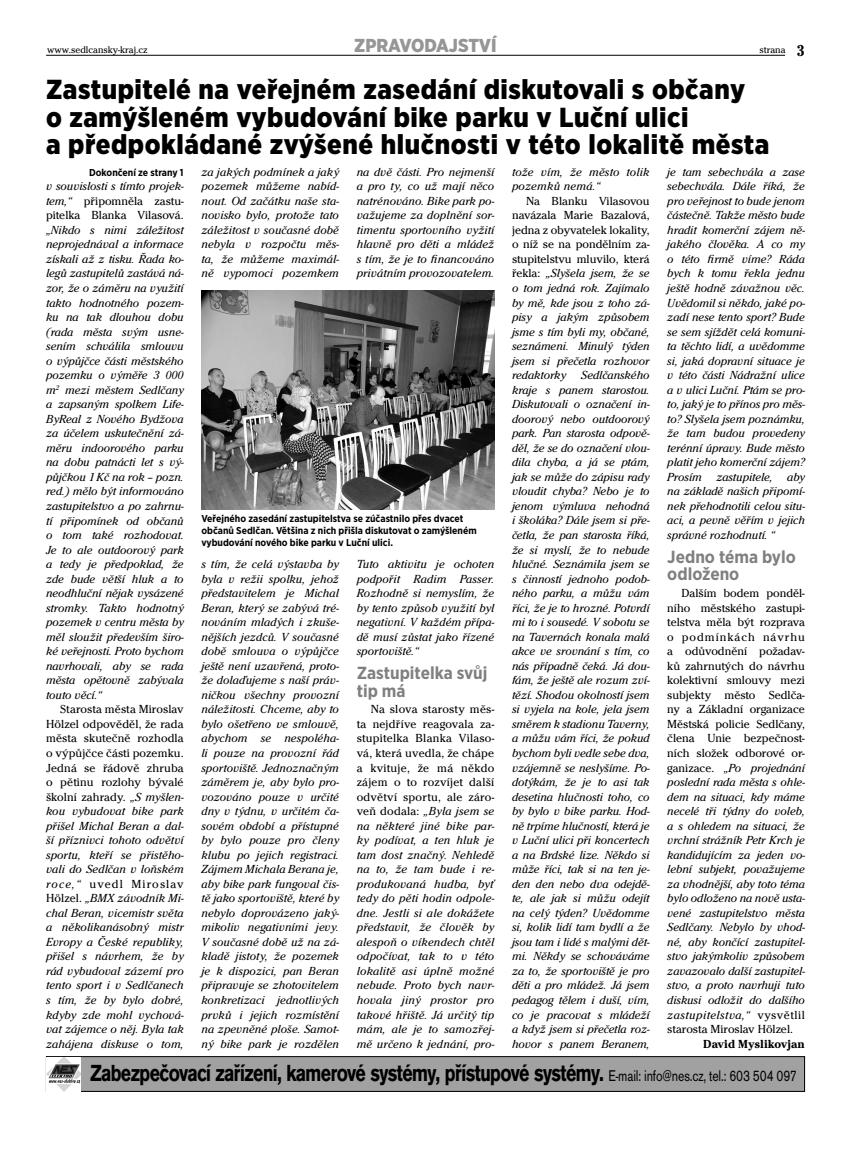
<style>
.page{position:relative;width:851px;height:1152px;background:#fff}
.page>*{position:absolute;margin:0;border:0;box-sizing:border-box;transform-origin:0 0}
.t1{font:900 condensed 27.5px/27.5px "Gotham CE";letter-spacing:.02em;color:#000}
.t2{font:700 24.25px "Accius TEE";letter-spacing:-.03em;color:#000;scale:.78 1}
.t3{font:900 condensed 18.75px "Gotham CE";color:#969696}
.t4{font:700 condensed 17.5px/17.5px "Gotham CE";color:#808080}
.t5{font:italic 12.12px/14.5px "Cheltenham Itc TOT";letter-spacing:.01em;color:#000;text-align:justify}
.t6{font:12.12px/14.5px "Cheltenham Itc TOT";color:#000;text-align:justify}
.t7{font:700 12.12px "Cheltenham Itc TOT";color:#000}
.t8{font:700 condensed 10px/12px "Gotham CE";color:#000}
.t9{font:10px "Cheltenham Itc TOT";color:#000}
.s1{font-weight:700;font-stretch:condensed;font-size:16.25px}
.s2{font-style:normal}
.s3{font-style:italic}
.s4{font-weight:400;font-size:16.12px}
</style>
<div class="page">
<hr style="left:46px;top:55px;width:739px;height:1px;background:#000">
<div style="left:46px;top:1056px;width:758px;height:35px;background:#a1a1a1"></div>
<div style="left:46px;top:1056px;width:758px;height:35px;border:1px solid #000"></div>
<img style="left:47px;top:1057px;width:34px;height:34px">
<img style="left:201px;top:290px;width:293px;height:220px">
<p class="t9" style="left:47px;top:46px;width:102px">www.sedlcansky-kraj.cz</p>
<h3 class="t3" style="left:354px;top:39px;width:144px">ZPRAVODAJSTVÍ</h3>
<p class="t9" style="left:759px;top:46px;width:47px">strana <span class="s1">3</span></p>
<h1 class="t1" style="left:46px;top:78px;width:724px">Zastupitelé na veřejném zasedání diskutovali s občany<br>o zamýšleném vybudování bike parku v Luční ulici<br>a předpokládané zvýšené hlučnosti v této lokalitě města</h1>
<p class="t5" style="left:201px;top:166px;width:139px">za jakých podmínek a jaký pozemek můžeme nabíd&shy;nout. Od začátku naše sta&shy;novisko bylo, protože tato záležitost v současné době nebyla v rozpočtu měs&shy;ta, že můžeme maximál&shy;ně vypomoci pozemkem</p>
<p class="t5" style="left:667px;top:166px;width:139px">je tam sebechvála a zase sebechvála. Dále říká, že pro veřejnost to bude jenom částečně. Takže město bude hradit komerční zájem ně&shy;jakého člověka. A co my o této firmě víme? Ráda bych k tomu řekla jednu ještě hodně závažnou věc.<br>Uvědomil si někdo, jaké po&shy;zadí nese tento sport? Bude se sem sjíždět celá komuni&shy;ta těchto lidí, a uvědomme si, jaká dopravní situace je v této části Nádražní ulice a v ulici Luční. Ptám se pro&shy;to, jaký je to přínos pro měs&shy;to? Slyšela jsem poznámku, že tam budou provedeny terénní úpravy. Bude město platit jeho komerční zájem?<br>Prosím zastupitele, aby na základě našich připomí&shy;nek přehodnotili celou situ&shy;aci, a pevně věřím v jejich správné rozhodnutí. “</p>
<h3 class="t4" style="left:667px;top:549px;width:130px">Jedno téma bylo odloženo</h3>
<p class="t5" style="left:667px;top:587px;width:139px;text-indent:14px"><span class="s2">Dalším bodem ponděl&shy;ního městského zastupi&shy;telstva měla být rozprava o podmínkách návrhu a odůvodnění požadav&shy;ků zahrnutých do návrhu kolektivní smlouvy mezi subjekty město Sedlča&shy;ny a Základní organizace Městská policie Sedlčany, člena Unie bezpečnost&shy;ních složek odborové or&shy;ganizace.</span> „Po projednání poslední rada města s ohle&shy;dem na situaci, kdy máme necelé tři týdny do voleb, a s ohledem na situaci, že vrchní strážník Petr Krch je kandidujícím za jeden vo&shy;lební subjekt, považujeme za vhodnější, aby toto téma bylo odloženo na nově usta&shy;vené zastupitelstvo města Sedlčany. Nebylo by vhod&shy;né, aby končící zastupitel&shy;stvo jakýmkoliv způsobem zavazovalo další zastupitel&shy;stvo, a proto navrhuji tuto diskusi odložit do dalšího zastupitelstva,“ <span class="s2">vysvětlil starosta Miroslav Hölzel.</span></p>
<p class="t7" style="left:703px;top:1039px;width:103px">David Myslikovjan</p>
<p class="t5" style="left:356px;top:166px;width:139px">na dvě části. Pro nejmenší a pro ty, co už mají něco natrénováno. Bike park po&shy;važujeme za doplnění sor&shy;timentu sportovního vyžití hlavně pro děti a mládež s tím, že je to financováno privátním provozovatelem.</p>
<p class="t5" style="left:512px;top:166px;width:139px">tože vím, že město tolik pozemků nemá.“</p>
<p class="t5" style="left:512px;top:195px;width:139px;text-indent:14px"><span class="s2">Na Blanku Vilasovou navázala Marie Bazalová, jedna z obyvatelek lokality, o níž se na pondělním za&shy;stupitelstvu mluvilo, která řekla:</span> „Slyšela jsem, že se o tom jedná rok. Zajímalo by mě, kde jsou z toho zá&shy;pisy a jakým způsobem jsme s tím byli my, občané, seznámeni. Minulý týden jsem si přečetla rozhovor redaktorky Sedlčanského kraje s panem starostou.<br>Diskutovali o označení in&shy;doorový nebo outdoorový park. Pan starosta odpově&shy;děl, že se do označení vlou&shy;dila chyba, a já se ptám, jak se může do zápisu rady vloudit chyba? Nebo je to jenom výmluva nehodná i školáka? Dále jsem si pře&shy;četla, že pan starosta říká, že si myslí, že to nebude hlučné. Seznámila jsem se s činností jednoho podob&shy;ného parku, a můžu vám říci, že je to hrozné. Potvrdí mi to i sousedé. V sobotu se na Tavernách konala malá akce ve srovnání s tím, co nás případně čeká. Já dou&shy;fám, že ještě ale rozum zví&shy;tězí. Shodou okolností jsem si vyjela na kole, jela jsem směrem k stadionu Taverny, a můžu vám říci, že pokud bychom byli vedle sebe dva, vzájemně se neslyšíme. Po&shy;dotýkám, že je to asi tak desetina hlučnosti toho, co by bylo v bike parku. Hod&shy;ně trpíme hlučností, která je v Luční ulici při koncertech a na Brdské lize. Někdo si může říci, tak si na ten je&shy;den den nebo dva odejdě&shy;te, ale jak si můžu odejít na celý týden? Uvědomme si, kolik lidí tam bydlí a že jsou tam i lidé s malými dět&shy;mi. Někdy se schováváme za to, že sportoviště je pro děti a pro mládež. Já jsem pedagog tělem i duší, vím, co je pracovat s mládeží a když jsem si přečetla roz&shy;hovor s panem Beranem,</p>
<p class="t8" style="left:89px;top:167px;width:96px">Dokončení ze strany 1</p>
<p class="t6" style="left:46px;top:180px;width:139px"><span class="s3">v souvislosti s tímto projek&shy;tem,“</span> připomněla zastu&shy;pitelka Blanka Vilasová.</p>
<p class="t5" style="left:46px;top:224px;width:139px">„Nikdo s nimi záležitost neprojednával a informace získali až z tisku. Řada ko&shy;legů zastupitelů zastává ná&shy;zor, že o záměru na využití takto hodnotného pozem&shy;ku na tak dlouhou dobu (rada města svým usne&shy;sením schválila smlouvu o výpůjčce části městského pozemku o výměře 3 000 m<sup>2</sup> mezi městem Sedlčany a zapsaným spolkem Life-ByReal z Nového Bydžova za účelem uskutečnění zá&shy;měru indoorového parku na dobu patnácti let s vý&shy;půjčkou 1 Kč na rok – pozn. red.) mělo být informováno zastupitelstvo a po zahrnu&shy;tí připomínek od občanů o tom také rozhodovat.<br>Je to ale outdoorový park a tedy je předpoklad, že zde bude větší hluk a to neodhluční nějak vysázené stromky. Takto hodnotný pozemek v centru města by měl sloužit především širo&shy;ké veřejnosti. Proto bychom navrhovali, aby se rada města opětovně zabývala touto věcí.“</p>
<p class="t5" style="left:46px;top:703px;width:139px;text-indent:14px"><span class="s2">Starosta města Miroslav Hölzel odpověděl, že rada města skutečně rozhodla o výpůjčce části pozemku.<br>Jedná se řádově zhruba o pětinu rozlohy bývalé školní zahrady.</span> „S myšlen&shy;kou vybudovat bike park přišel Michal Beran a dal&shy;ší příznivci tohoto odvětví sportu, kteří se přistěho&shy;vali do Sedlčan v loňském roce,“ <span class="s2">uvedl Miroslav Hölzel.</span> „BMX závodník Mi&shy;chal Beran, vicemistr světa a několikanásobný mistr Evropy a České republiky, přišel s návrhem, že by rád vybudoval zázemí pro tento sport i v Sedlčanech s tím, že by bylo dobré, kdyby zde mohl vychová&shy;vat zájemce o něj. Byla tak zahájena diskuse o tom,</p>
<p class="t8" style="left:201px;top:513px;width:277px">Veřejného zasedání zastupitelstva se zúčastnilo přes dvacet občanů Sedlčan. Většina z nich přišla diskutovat o zamýšleném vybudování nového bike parku v Luční ulici.</p>
<p class="t5" style="left:356px;top:558px;width:139px">Tuto aktivitu je ochoten podpořit Radim Passer.<br>Rozhodně si nemyslím, že by tento způsob využití byl negativní. V každém přípa&shy;dě musí zůstat jako řízené sportoviště.“</p>
<h3 class="t4" style="left:356px;top:665px;width:132px">Zastupitelka svůj tip má</h3>
<p class="t5" style="left:356px;top:703px;width:139px;text-indent:14px"><span class="s2">Na slova starosty měs&shy;ta nejdříve reagovala za&shy;stupitelka Blanka Vilaso&shy;vá, která uvedla, že chápe a kvituje, že má někdo zájem o to rozvíjet další odvětví sportu, ale záro&shy;veň dodala:</span> „Byla jsem se na některé jiné bike par&shy;ky podívat, a ten hluk je tam dost značný. Nehledě na to, že tam bude i re&shy;produkovaná hudba, byť tedy do pěti hodin odpole&shy;dne. Jestli si ale dokážete představit, že člověk by alespoň o víkendech chtěl odpočívat, tak to v této lokalitě asi úplně možné nebude. Proto bych navr&shy;hovala jiný prostor pro takové hřiště. Já určitý tip mám, ale je to samozřej&shy;mě určeno k jednání, pro-</p>
<p class="t5" style="left:201px;top:558px;width:139px">s tím, že celá výstavba by byla v režii spolku, jehož představitelem je Michal Beran, který se zabývá tré&shy;nováním mladých i zkuše&shy;nějších jezdců. V současné době smlouva o výpůjčce ještě není uzavřená, proto&shy;že dolaďujeme s naší práv&shy;ničkou všechny provozní náležitosti. Chceme, aby to bylo ošetřeno ve smlouvě, abychom se nespoléha&shy;li pouze na provozní řád sportoviště. Jednoznačným záměrem je, aby bylo pro&shy;vozováno pouze v určité dny v týdnu, v určitém ča&shy;sovém období a přístupné by bylo pouze pro členy klubu po jejich registraci.<br>Zájmem Michala Berana je, aby bike park fungoval čis&shy;tě jako sportoviště, které by nebylo doprovázeno jaký&shy;mikoliv negativními jevy.<br>V současné době už na zá&shy;kladě jistoty, že pozemek je k dispozici, pan Beran připravuje se zhotovitelem konkretizaci jednotlivých prvků i jejich rozmístění na zpevněné ploše. Samot&shy;ný bike park je rozdělen</p>
<h2 class="t2" style="left:90px;top:1064px;width:907px">Zabezpečovací zařízení, kamerové systémy, přístupové systémy. <span class="s4">E-mail: info@nes.cz, tel.: 603 504 097</span></h2>
</div>
